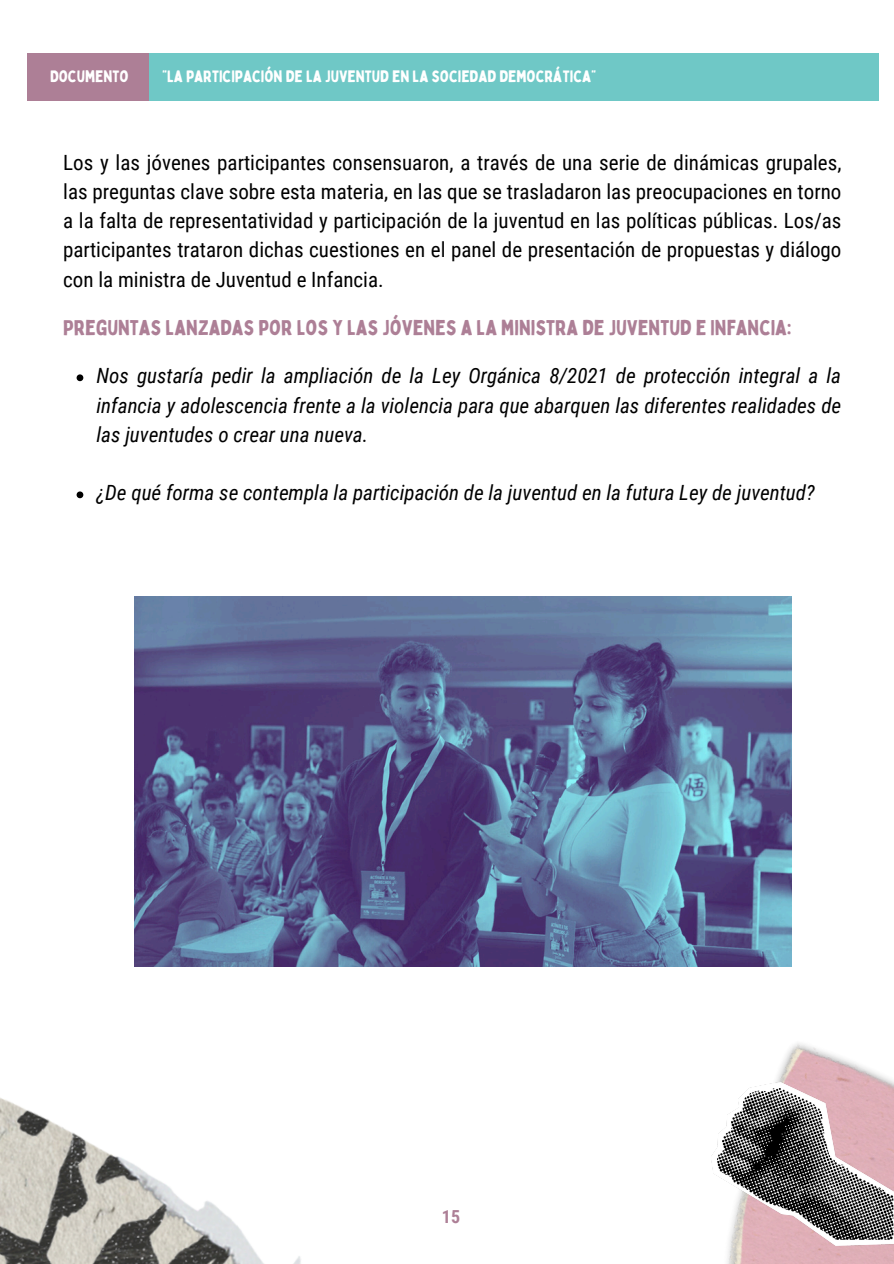
<style>
.page{position:relative;width:894px;height:1264px;background:#fff}
.page>*{position:absolute;margin:0;border:0;box-sizing:border-box;transform-origin:0 0}
.t1{font:21px/29.2px "Roboto Condensed";color:#000;text-align:justify}
.t2{font:italic 21px/29.2px "Roboto Condensed";color:#000;text-align:justify}
.t3{font:21px "Bobby Jones";color:#ad7f96}
.t4{font:700 18px "Roboto Condensed";color:#ad7f96}
.t5{font:16.2px "Bobby Jones";color:#fff}
.t6{font:700 16.2px "Roboto Condensed";color:#fff}
</style>
<div class="page">
<div style="left:28px;top:53px;width:151px;height:48px;background:#ad7f96"></div>
<div style="left:149px;top:53px;width:728px;height:48px;background:#6fc8c6"></div>
<img style="left:134px;top:596px;width:657px;height:370px">
<svg style="left:77px;top:374px;width:6px;height:7px"></svg>
<svg style="left:77px;top:491px;width:6px;height:7px"></svg>
<img style="left:0;top:1098px;width:301px;height:165px">
<img style="left:727px;top:1043px;width:166px;height:220px">
<img style="left:711px;top:1082px;width:182px;height:163px">
<p class="t5" style="left:50px;top:66px;width:80px">DOCUMENTO</p>
<h1 class="t5" style="left:162px;top:66px;width:435px">“LA PARTICIPACIÓN DE LA JUVENTUD EN LA SOCIEDAD DEMOCRÁTICA”</h1>
<h2 class="t6" style="left:66px;top:67px;width:75px">Documento</h2>
<p class="t1" style="left:63px;top:148px;width:779px">Los y las jóvenes participantes consensuaron, a través de una serie de dinámicas grupales, las preguntas clave sobre esta materia, en las que se trasladaron las preocupaciones en torno a la falta de representatividad y participación de la juventud en las políticas públicas. Los/as participantes trataron dichas cuestiones en el panel de presentación de propuestas y diálogo con la ministra de Juventud e Infancia.</p>
<p class="t3" style="left:63px;top:314px;width:729px">PREGUNTAS LANZADAS POR LOS Y LAS JÓVENES A LA MINISTRA DE JUVENTUD E INFANCIA:</p>
<p class="t2" style="left:96px;top:361px;width:746px">Nos gustaría pedir la ampliación de la Ley Orgánica 8/2021 de protección integral a la infancia y adolescencia frente a la violencia para que abarquen las diferentes realidades de las juventudes o crear una nueva.</p>
<p class="t2" style="left:96px;top:478px;width:719px">¿De qué forma se contempla la participación de la juventud en la futura Ley de juventud?</p>
<h1 class="t4" style="left:442px;top:1206px;width:20px">15</h1>
</div>
